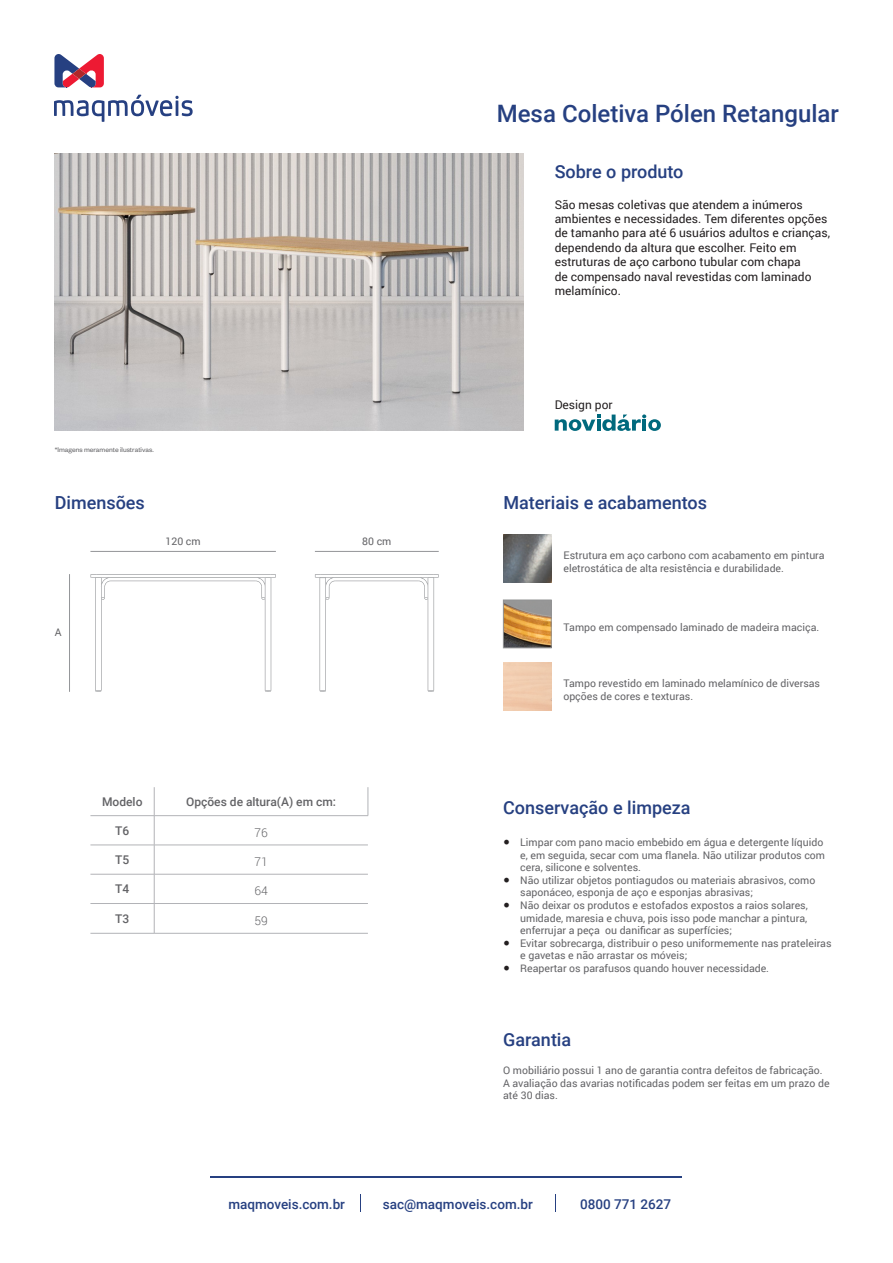
<style>
.page{position:relative;width:893px;height:1263px;background:#fff}
.page>*{position:absolute;margin:0;border:0;box-sizing:border-box;transform-origin:0 0}
.t1{font:500 24px "Roboto";color:#264081}
.t2{font:500 18px "Roboto";color:#264081}
.t3{font:500 13.5px "Roboto";color:#264081}
.t4{font:12px/14.4px "Roboto";color:#231f20}
.t5{font:500 12px "Roboto";color:#636366}
.t6{font:300 12px "Roboto";color:#636366}
.t7{font:10.5px/12.6px "Roboto";color:#636366}
.t8{font:7.5px "Founders Grotesk";color:#636366}
.s1{font-family:"Minion Pro";font-size:18px;color:#231f20}
</style>
<div class="page">
<svg style="left:54px;top:95px;width:139px;height:27px"></svg>
<svg style="left:54px;top:54px;width:50px;height:33px"></svg>
<svg style="left:555px;top:414px;width:106px;height:17px"></svg>
<hr style="left:211px;top:1176px;width:471px;height:1px;background:#264081">
<svg style="left:360px;top:1194px;width:1px;height:18px"></svg>
<svg style="left:555px;top:1194px;width:1px;height:18px"></svg>
<img style="left:54px;top:154px;width:470px;height:277px">
<hr style="left:90px;top:551px;width:186px;height:1px;background:#939598">
<hr style="left:315px;top:551px;width:124px;height:1px;background:#939598">
<hr style="left:69px;top:574px;width:1px;height:118px;background:#939598">
<img style="left:503px;top:534px;width:49px;height:49px">
<img style="left:505px;top:602px;width:44px;height:44px">
<div style="left:503px;top:600px;width:48px;height:48px;border:1px solid #929394"></div>
<svg style="left:90px;top:574px;width:186px;height:118px"></svg>
<svg style="left:315px;top:574px;width:124px;height:118px"></svg>
<hr style="left:90px;top:815px;width:64px;height:1px;background:#b2b3b7">
<svg style="left:368px;top:787px;width:1px;height:28px"></svg>
<hr style="left:90px;top:845px;width:64px;height:1px;background:#b2b3b7">
<hr style="left:90px;top:874px;width:64px;height:1px;background:#b2b3b7">
<hr style="left:90px;top:903px;width:64px;height:1px;background:#b2b3b7">
<hr style="left:90px;top:933px;width:64px;height:1px;background:#b2b3b7">
<hr style="left:154px;top:815px;width:214px;height:1px;background:#b2b3b7">
<hr style="left:154px;top:845px;width:214px;height:1px;background:#b2b3b7">
<hr style="left:154px;top:874px;width:214px;height:1px;background:#b2b3b7">
<hr style="left:154px;top:903px;width:214px;height:1px;background:#b2b3b7">
<svg style="left:154px;top:787px;width:1px;height:146px"></svg>
<hr style="left:154px;top:933px;width:214px;height:1px;background:#b2b3b7">
<p class="t1" style="left:497px;top:96px;width:344px">Mesa Coletiva Pólen Retangular</p>
<p class="t2" style="left:555px;top:159px;width:130px">Sobre o produto</p>
<p class="t4" style="left:555px;top:197px;width:277px">São mesas coletivas que atendem a inúmeros ambientes e necessidades. Tem diferentes opções de tamanho para até 6 usuários adultos e crianças, dependendo da altura que escolher. Feito em estruturas de aço carbono tubular com chapa<br>de compensado naval revestidas com laminado melamínico.</p>
<p class="t8" style="left:55px;top:445px;width:100px">*Imagens meramente ilustrativas.</p>
<p class="t2" style="left:55px;top:489px;width:92px">Dimensões</p>
<p class="t7" style="left:166px;top:535px;width:37px">120 cm</p>
<p class="t7" style="left:362px;top:535px;width:31px">80 cm</p>
<p class="t7" style="left:55px;top:625px;width:8px">A</p>
<p class="t5" style="left:102px;top:793px;width:42px">Modelo</p>
<p class="t5" style="left:186px;top:793px;width:151px">Opções de altura(A) em cm:</p>
<p class="t5" style="left:115px;top:822px;width:16px">T6</p>
<p class="t6" style="left:254px;top:824px;width:15px">76</p>
<p class="t5" style="left:115px;top:851px;width:16px">T5</p>
<p class="t6" style="left:254px;top:853px;width:15px">71</p>
<p class="t5" style="left:115px;top:881px;width:16px">T4</p>
<p class="t6" style="left:254px;top:882px;width:15px">64</p>
<p class="t5" style="left:115px;top:910px;width:16px">T3</p>
<p class="t6" style="left:254px;top:912px;width:15px">59</p>
<p class="t4" style="left:555px;top:397px;width:59px">Design por</p>
<p class="t2" style="left:503px;top:489px;width:205px">Materiais e acabamentos</p>
<p class="t7" style="left:564px;top:549px;width:263px">Estrutura em aço carbono com acabamento em pintura eletrostática de alta resistência e durabilidade.</p>
<p class="t7" style="left:564px;top:620px;width:257px">Tampo em compensado laminado de madeira maciça.</p>
<p class="t7" style="left:563px;top:677px;width:258px">Tampo revestido em laminado melamínico de diversas opções de cores e texturas.</p>
<p class="t2" style="left:503px;top:795px;width:189px">Conservação e limpeza</p>
<p class="t7" style="left:520px;top:835px;width:306px;text-indent:-17px"><span class="s1">•</span> Limpar com pano macio embebido em água e detergente líquido e, em seguida, secar com uma flanela. Não utilizar produtos com cera, silicone e solventes.</p>
<p class="t7" style="left:520px;top:873px;width:297px;text-indent:-17px"><span class="s1">•</span> Não utilizar objetos pontiagudos ou materiais abrasivos, como saponáceo, esponja de aço e esponjas abrasivas;</p>
<p class="t7" style="left:520px;top:898px;width:289px;text-align:justify;text-indent:-17px"><span class="s1">•</span> Não deixar os produtos e estofados expostos a raios solares, umidade, maresia e chuva, pois isso pode manchar a pintura, enferrujar a peça ou danificar as superfícies;</p>
<p class="t7" style="left:520px;top:936px;width:313px;text-indent:-17px"><span class="s1">•</span> Evitar sobrecarga, distribuir o peso uniformemente nas prateleiras e gavetas e não arrastar os móveis;</p>
<p class="t7" style="left:503px;top:961px;width:267px"><span class="s1">•</span> Reapertar os parafusos quando houver necessidade.</p>
<p class="t2" style="left:503px;top:1027px;width:70px">Garantia</p>
<p class="t7" style="left:503px;top:1063px;width:321px">O mobiliário possui 1 ano de garantia contra defeitos de fabricação.</p>
<p class="t7" style="left:503px;top:1076px;width:328px">A avaliação das avarias notificadas podem ser feitas em um prazo de</p>
<p class="t7" style="left:503px;top:1089px;width:56px">até 30 dias.</p>
<p class="t3" style="left:228px;top:1195px;width:118px">maqmoveis.com.br</p>
<p class="t3" style="left:383px;top:1195px;width:152px">sac@maqmoveis.com.br</p>
<p class="t3" style="left:580px;top:1195px;width:93px">0800 771 2627</p>
</div>
